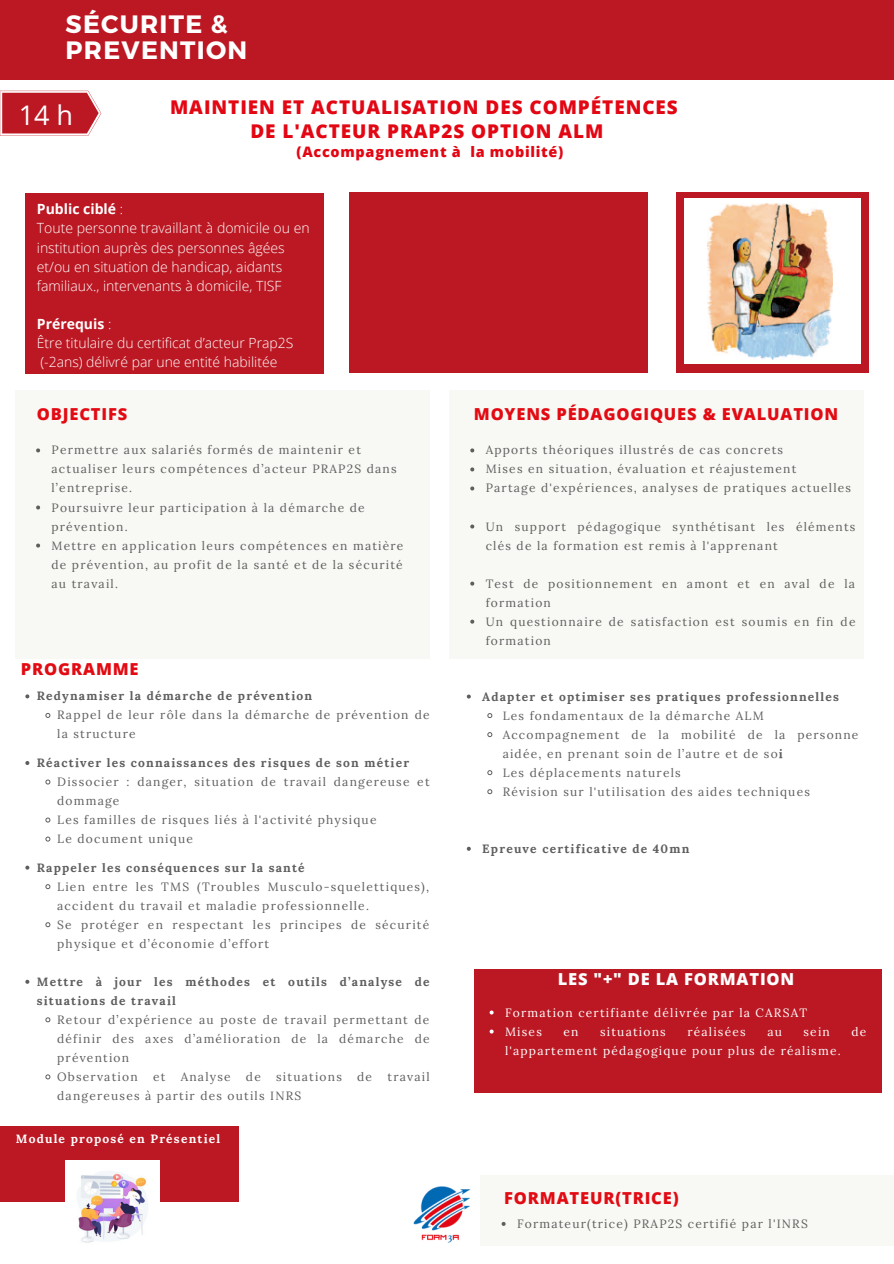
<style>
.page{position:relative;width:894px;height:1264px;background:#fff}
.page>*{position:absolute;margin:0;border:0;box-sizing:border-box;transform-origin:0 0}
.t1{font:27px "Open Sans";color:#fff}
.t2{font:700 25.05px/25.7px "Montserrat";letter-spacing:.05em;color:#fff}
.t3{font:800 18.9px/23.7px "Open Sans";letter-spacing:.05em;color:#e30613;text-align:center}
.t4{font:800 16.5px "Open Sans";letter-spacing:.05em;color:#e30b13}
.t5{font:800 16.5px "Open Sans";letter-spacing:.05em;color:#fff}
.t6{font:800 14.4px "Open Sans";letter-spacing:.05em;color:#e30613}
.t7{font:300 14.1px/19.2px "Open Sans";color:#fff}
.t8{font:700 14.1px "Open Sans";color:#fff}
.t9{font:300 13.95px/19.2px "Open Sans";color:#fff}
.t10{font:12px/19px "Lora";letter-spacing:.1em;color:#5e5e5e}
.t11{font:700 12px/19px "Lora";letter-spacing:.1em;color:#5e5e5e}
.t12{font:12px/19px "Lora";letter-spacing:.1em;color:#fff}
.t13{font:700 12px "Lora";letter-spacing:.1em;color:#fff}
.s1{font-weight:700}
.s2{font-weight:300}
</style>
<div class="page">
<div style="left:0;top:0;width:893px;height:79px;background:#bc1823"></div>
<div style="left:25px;top:193px;width:299px;height:180px;background:#bc1823"></div>
<svg style="left:0;top:91px;width:101px;height:45px;background:#c74049"></svg>
<div style="left:15px;top:391px;width:415px;height:268px;background:#f8f8f5"></div>
<div style="left:449px;top:391px;width:414px;height:268px;background:#f8f8f5"></div>
<div style="left:349px;top:193px;width:298px;height:180px;background:#bc1823"></div>
<div style="left:479px;top:1175px;width:414px;height:70px;background:#f8f8f5"></div>
<div style="left:473px;top:969px;width:408px;height:124px;background:#bc1823"></div>
<div style="left:0;top:1126px;width:239px;height:75px;background:#bc1823"></div>
<img style="left:66px;top:1160px;width:93px;height:83px">
<div style="left:675px;top:193px;width:193px;height:180px;background:#bc1823"></div>
<div style="left:684px;top:199px;width:176px;height:165px;background:#fff"></div>
<svg style="left:36px;top:448px;width:4px;height:4px"></svg>
<svg style="left:36px;top:505px;width:4px;height:4px"></svg>
<svg style="left:36px;top:543px;width:4px;height:4px"></svg>
<svg style="left:470px;top:448px;width:4px;height:4px"></svg>
<svg style="left:470px;top:467px;width:4px;height:4px"></svg>
<svg style="left:470px;top:486px;width:4px;height:4px"></svg>
<svg style="left:470px;top:524px;width:4px;height:4px"></svg>
<svg style="left:470px;top:581px;width:4px;height:4px"></svg>
<svg style="left:470px;top:619px;width:4px;height:4px"></svg>
<svg style="left:25px;top:694px;width:4px;height:4px"></svg>
<svg style="left:45px;top:713px;width:5px;height:5px"></svg>
<svg style="left:25px;top:761px;width:4px;height:4px"></svg>
<svg style="left:45px;top:779px;width:5px;height:5px"></svg>
<svg style="left:45px;top:817px;width:5px;height:5px"></svg>
<svg style="left:45px;top:836px;width:5px;height:5px"></svg>
<svg style="left:25px;top:865px;width:4px;height:4px"></svg>
<svg style="left:45px;top:884px;width:5px;height:5px"></svg>
<svg style="left:45px;top:922px;width:5px;height:5px"></svg>
<svg style="left:25px;top:979px;width:4px;height:4px"></svg>
<svg style="left:45px;top:1017px;width:5px;height:5px"></svg>
<svg style="left:45px;top:1074px;width:5px;height:5px"></svg>
<svg style="left:501px;top:1221px;width:4px;height:4px"></svg>
<svg style="left:466px;top:694px;width:4px;height:4px"></svg>
<svg style="left:487px;top:713px;width:6px;height:5px"></svg>
<svg style="left:487px;top:732px;width:6px;height:6px"></svg>
<svg style="left:487px;top:770px;width:6px;height:6px"></svg>
<svg style="left:487px;top:789px;width:6px;height:6px"></svg>
<svg style="left:466px;top:846px;width:4px;height:4px"></svg>
<svg style="left:489px;top:1010px;width:4px;height:4px"></svg>
<svg style="left:489px;top:1029px;width:4px;height:4px"></svg>
<img style="left:707px;top:203px;width:125px;height:156px">
<img style="left:413px;top:1186px;width:58px;height:57px">
<h2 class="t2" style="left:66px;top:10px;width:183px">SÉCURITE &amp;<br>PREVENTION</h2>
<h1 class="t1" style="left:19px;top:96px;width:56px">14 h</h1>
<h3 class="t3" style="left:170px;top:95px;width:509px">MAINTIEN ET ACTUALISATION DES COMPÉTENCES<br>DE L'ACTEUR PRAP2S OPTION ALM</h3>
<p class="t6" style="left:296px;top:142px;width:268px">(Accompagnement à la mobilité)</p>
<p class="t7" style="left:37px;top:199px;width:274px"><span class="s1">Public ciblé</span> :<br>Toute personne travaillant à domicile ou en institution auprès des personnes âgées et/ou en situation de handicap, aidants familiaux., intervenants à domicile, TISF</p>
<p class="t8" style="left:37px;top:314px;width:76px">Prérequis <span class="s2">:</span></p>
<p class="t9" style="left:37px;top:333px;width:258px">Être titulaire du certificat d’acteur Prap2S (-2ans) délivré par une entité habilitée</p>
<h3 class="t4" style="left:37px;top:402px;width:92px">OBJECTIFS</h3>
<p class="t10" style="left:51px;top:440px;width:353px">Permettre aux salariés formés de maintenir et actualiser leurs compétences d’acteur PRAP2S dans l’entreprise.<br>Poursuivre leur participation à la démarche de prévention.<br>Mettre en application leurs compétences en matière de prévention, au profit de la santé et de la sécurité au travail.</p>
<h3 class="t4" style="left:21px;top:657px;width:119px">PROGRAMME</h3>
<p class="t11" style="left:37px;top:686px;width:277px">Redynamiser la démarche de prévention</p>
<p class="t10" style="left:57px;top:705px;width:374px">Rappel de leur rôle dans la démarche de prévention de la structure</p>
<p class="t11" style="left:37px;top:753px;width:374px">Réactiver les connaissances des risques de son métier</p>
<p class="t10" style="left:57px;top:772px;width:374px">Dissocier : danger, situation de travail dangereuse et dommage<br>Les familles de risques liés à l'activité physique<br>Le document unique</p>
<p class="t11" style="left:37px;top:857px;width:269px">Rappeler les conséquences sur la santé</p>
<p class="t10" style="left:57px;top:876px;width:373px">Lien entre les TMS (Troubles Musculo-squelettiques), accident du travail et maladie professionnelle.<br>Se protéger en respectant les principes de sécurité physique et d’économie d’effort</p>
<p class="t11" style="left:37px;top:971px;width:394px">Mettre à jour les méthodes et outils d’analyse de situations de travail</p>
<p class="t10" style="left:57px;top:1009px;width:374px">Retour d’expérience au poste de travail permettant de définir des axes d’amélioration de la démarche de prévention<br>Observation</p>
<p class="t10" style="left:153px;top:1066px;width:14px">et</p>
<p class="t10" style="left:181px;top:1066px;width:51px">Analyse</p>
<p class="t10" style="left:246px;top:1066px;width:16px">de</p>
<p class="t10" style="left:276px;top:1066px;width:67px">situations</p>
<p class="t10" style="left:357px;top:1066px;width:16px">de</p>
<p class="t10" style="left:387px;top:1066px;width:44px">travail</p>
<p class="t10" style="left:57px;top:1085px;width:245px">dangereuses à partir des outils INRS</p>
<p class="t13" style="left:16px;top:1131px;width:206px">Module proposé en Présentiel</p>
<h3 class="t4" style="left:473px;top:402px;width:366px">MOYENS PÉDAGOGIQUES &amp; EVALUATION</h3>
<p class="t10" style="left:485px;top:440px;width:367px">Apports théoriques illustrés de cas concrets<br>Mises en situation, évaluation et réajustement<br>Partage d'expériences, analyses de pratiques actuelles</p>
<p class="t10" style="left:485px;top:516px;width:371px">Un support pédagogique synthétisant les éléments clés de la formation est remis à l'apprenant</p>
<p class="t10" style="left:485px;top:573px;width:371px">Test de positionnement en amont et en aval de la formation<br>Un questionnaire de satisfaction est soumis en fin de formation</p>
<p class="t11" style="left:482px;top:686px;width:358px">Adapter et optimiser ses pratiques professionnelles</p>
<p class="t10" style="left:502px;top:705px;width:357px">Les fondamentaux de la démarche ALM Accompagnement de la mobilité de la personne aidée, en prenant soin de l’autre et de so<span class="s1">i<br></span>Les déplacements naturels<br>Révision sur l'utilisation des aides techniques</p>
<p class="t11" style="left:482px;top:838px;width:208px">Epreuve certificative de 40mn</p>
<h3 class="t5" style="left:557px;top:967px;width:238px">LES "+" DE LA FORMATION</h3>
<p class="t12" style="left:505px;top:1002px;width:303px">Formation certifiante délivrée par la CARSAT<br>Mises</p>
<p class="t12" style="left:563px;top:1021px;width:17px">en</p>
<p class="t12" style="left:600px;top:1021px;width:67px">situations</p>
<p class="t12" style="left:687px;top:1021px;width:60px">réalisées</p>
<p class="t12" style="left:767px;top:1021px;width:16px">au</p>
<p class="t12" style="left:803px;top:1021px;width:28px">sein</p>
<p class="t12" style="left:851px;top:1021px;width:16px">de</p>
<p class="t12" style="left:505px;top:1040px;width:337px">l'appartement pédagogique pour plus de réalisme.</p>
<h3 class="t4" style="left:504px;top:1186px;width:176px">FORMATEUR(TRICE)</h3>
<p class="t10" style="left:517px;top:1213px;width:292px">Formateur(trice) PRAP2S certifié par l'INRS</p>
</div>
